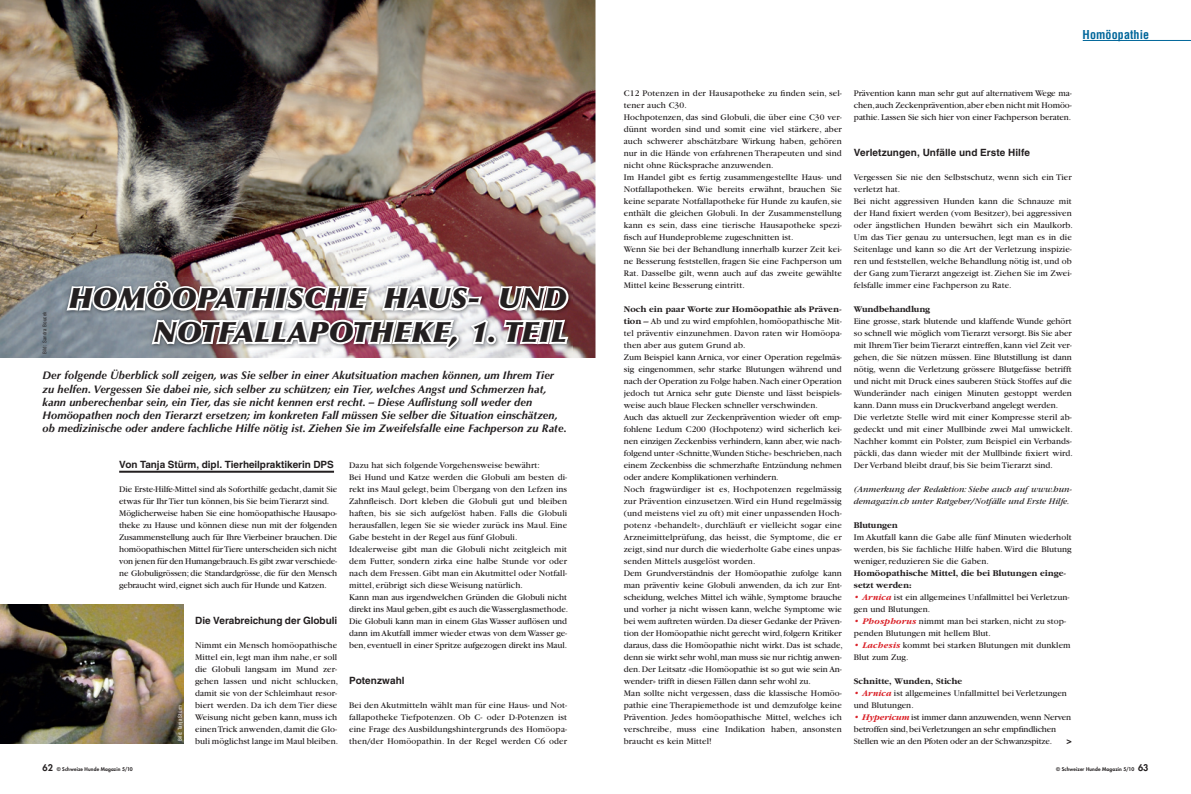
<style>
.page{position:relative;width:1191px;height:794px;background:#fff}
.page>*{position:absolute;margin:0;border:0;box-sizing:border-box;transform-origin:0 0}
.t1{font:italic 900 28px/33.6px "Optima LT";letter-spacing:.02em;color:#231f20;text-align:right}
.t2{font:700 condensed 12px "Helvetica LT";letter-spacing:.01em;color:#01669a}
.t3{font:italic 700 11px/13.2px "Optima LT";letter-spacing:.01em;color:#231f20}
.t4{font:700 10px "Helvetica LT";color:#231f20}
.t5{font:9px/12px "Garamond LT";letter-spacing:.01em;color:#231f20}
.t6{font:9px/12px "Garamond LT";letter-spacing:-.015em;color:#231f20}
.t7{font:700 9px/12px "Garamond LT";letter-spacing:.01em;color:#231f20}
.t8{font:italic 9px/12px "Garamond LT";color:#231f20}
.t9{font:900 9px "Garamond LT";color:#231f20}
.t10{font:800 5px "Futura LT";letter-spacing:.025em;color:#231f20}
.t11{font:condensed 5px "Helvetica LT";letter-spacing:.04em;color:#231f20}
.t12{font:condensed 5px "Helvetica LT";letter-spacing:.04em;color:#fff}
.s1{font-weight:700}
.s2{font-weight:700;font-style:italic;color:#da2128}
.s3{font-size:9px}
</style>
<div class="page">
<hr style="left:1082px;top:40px;width:109px;height:1px;background:#01669a">
<hr style="left:119px;top:471px;width:215px;height:2px;background:#231f20">
<img style="left:0;top:0;width:595px;height:358px">
<img style="left:63px;top:278px;width:509px;height:76px">
<svg style="left:62px;top:279px;width:510px;height:74px"></svg>
<img style="left:0;top:604px;width:184px;height:139px">
<p class="t11" style="left:42px;top:354px;width:44px;rotate:-90deg">Bild: Sandra Boucek</p>
<h1 class="t1" style="left:69px;top:282px;width:499px">HOMÖOPATHISCHE HAUS- UND<br>NOTFALLAPOTHEKE, 1. TEIL</h1>
<p class="t3" style="left:43px;top:369px;width:526px">Der folgende Überblick soll zeigen, was Sie selber in einer Akutsituation machen können, um Ihrem Tier zu helfen. Vergessen Sie dabei nie, sich selber zu schützen; ein Tier, welches Angst und Schmerzen hat, kann unberechenbar sein, ein Tier, das sie nicht kennen erst recht. – Diese Auflistung soll weder den Homöopathen noch den Tierarzt ersetzen; im konkreten Fall müssen Sie selber die Situation einschätzen, ob medizinische oder andere fachliche Hilfe nötig ist. Ziehen Sie im Zweifelsfalle eine Fachperson zu Rate.</p>
<p class="t4" style="left:119px;top:458px;width:216px">Von Tanja Stürm, dipl. Tierheilpraktikerin DPS</p>
<p class="t6" style="left:119px;top:483px;width:219px">Die Erste-Hilfe-Mittel sind als Soforthilfe gedacht, damit Sie etwas für Ihr Tier tun können, bis Sie beim Tierarzt sind.<br>Möglicherweise haben Sie eine homöopathische Hausapo&shy;theke zu Hause und können diese nun mit der folgenden Zusammenstellung auch für Ihre Vierbeiner brauchen. Die homöopathischen Mittel für Tiere unterscheiden sich nicht von jenen für den Humangebrauch. Es gibt zwar verschiede&shy;ne Globuligrössen; die Standardgrösse, die für den Mensch gebraucht wird, eignet sich auch für Hunde und Katzen.</p>
<p class="t4" style="left:195px;top:614px;width:143px">Die Verabreichung der Globuli</p>
<p class="t5" style="left:195px;top:639px;width:144px">Nimmt ein Mensch homöopathische Mittel ein, legt man ihm nahe, er soll die Globuli langsam im Mund zer&shy;gehen lassen und nicht schlucken, damit sie von der Schleimhaut resor&shy;biert werden. Da ich dem Tier diese Weisung nicht geben kann, muss ich einen Trick anwenden, damit die Glo&shy;buli möglichst lange im Maul bleiben.</p>
<p class="t12" style="left:177px;top:741px;width:38px;rotate:-90deg">Bild: Tanja Stürm</p>
<p class="t5" style="left:349px;top:459px;width:220px">Dazu hat sich folgende Vorgehensweise bewährt:<br>Bei Hund und Katze werden die Globuli am besten di&shy;rekt ins Maul gelegt, beim Übergang von den Lefzen ins Zahnfleisch. Dort kleben die Globuli gut und bleiben haften, bis sie sich aufgelöst haben. Falls die Globuli herausfallen, legen Sie sie wieder zurück ins Maul. Eine Gabe besteht in der Regel aus fünf Globuli.<br>Idealerweise gibt man die Globuli nicht zeitgleich mit dem Futter, sondern zirka eine halbe Stunde vor oder nach dem Fressen. Gibt man ein Akutmittel oder Notfall&shy;mittel, erübrigt sich diese Weisung natürlich.<br>Kann man aus irgendwelchen Gründen die Globuli nicht direkt ins Maul geben, gibt es auch die Wasserglasmethode.<br>Die Globuli kann man in einem Glas Wasser auflösen und dann im Akutfall immer wieder etwas von dem Wasser ge&shy;ben, eventuell in einer Spritze aufgezogen direkt ins Maul.</p>
<p class="t4" style="left:349px;top:674px;width:57px">Potenzwahl</p>
<p class="t5" style="left:349px;top:699px;width:219px;text-align:justify">Bei den Akutmitteln wählt man für eine Haus- und Not&shy;fallapotheke Tiefpotenzen. Ob C- oder D-Potenzen ist eine Frage des Ausbildungshintergrunds des Homöopa&shy;then/der Homöopathin. In der Regel werden C6 oder</p>
<h2 class="t2" style="left:1082px;top:27px;width:68px">Homöopathie</h2>
<p class="t5" style="left:624px;top:87px;width:219px">C12 Potenzen in der Hausapotheke zu finden sein, sel&shy;tener auch C30.<br>Hochpotenzen, das sind Globuli, die über eine C30 ver&shy;dünnt worden sind und somit eine viel stärkere, aber auch schwerer abschätzbare Wirkung haben, gehören nur in die Hände von erfahrenen Therapeuten und sind nicht ohne Rücksprache anzuwenden.<br>Im Handel gibt es fertig zusammengestellte Haus- und Notfallapotheken. Wie bereits erwähnt, brauchen Sie keine separate Notfallapotheke für Hunde zu kaufen, sie enthält die gleichen Globuli. In der Zusammenstellung kann es sein, dass eine tierische Hausapotheke spezi&shy;fisch auf Hundeprobleme zugeschnitten ist.<br>Wenn Sie bei der Behandlung innerhalb kurzer Zeit kei&shy;ne Besserung feststellen, fragen Sie eine Fachperson um Rat. Dasselbe gilt, wenn auch auf das zweite gewählte Mittel keine Besserung eintritt.</p>
<p class="t5" style="left:624px;top:303px;width:220px"><span class="s1">Noch ein paar Worte zur Homöopathie als Präven&shy;tion –</span> Ab und zu wird empfohlen, homöopathische Mit&shy;tel präventiv einzunehmen. Davon raten wir Homöopa&shy;then aber aus gutem Grund ab.<br>Zum Beispiel kann Arnica, vor einer Operation regelmäs&shy;sig eingenommen, sehr starke Blutungen während und nach der Operation zu Folge haben. Nach einer Operation jedoch tut Arnica sehr gute Dienste und lässt beispiels&shy;weise auch blaue Flecken schneller verschwinden.<br>Auch das aktuell zur Zeckenprävention wieder oft emp&shy;fohlene Ledum C200 (Hochpotenz) wird sicherlich kei&shy;nen einzigen Zeckenbiss verhindern, kann aber, wie nach&shy;folgend unter «Schnitte,Wunden Stiche» beschrieben, nach einem Zeckenbiss die schmerzhafte Entzündung nehmen oder andere Komplikationen verhindern.<br>Noch fragwürdiger ist es, Hochpotenzen regelmässig zur Prävention einzusetzen. Wird ein Hund regelmässig (und meistens viel zu oft) mit einer unpassenden Hoch&shy;potenz «behandelt», durchläuft er vielleicht sogar eine Arzneimittelprüfung, das heisst, die Symptome, die er zeigt, sind nur durch die wiederholte Gabe eines unpas&shy;senden Mittels ausgelöst worden.<br>Dem Grundverständnis der Homöopathie zufolge kann man präventiv keine Globuli anwenden, da ich zur Ent&shy;scheidung, welches Mittel ich wähle, Symptome brauche und vorher ja nicht wissen kann, welche Symptome wie bei wem auftreten würden. Da dieser Gedanke der Präven&shy;tion der Homöopathie nicht gerecht wird, folgern Kritiker daraus, dass die Homöopathie nicht wirkt. Das ist schade, denn sie wirkt sehr wohl, man muss sie nur richtig anwen&shy;den. Der Leitsatz «die Homöopathie ist so gut wie sein An&shy;wender» trifft in diesen Fällen dann sehr wohl zu.<br>Man sollte nicht vergessen, dass die klassische Homöo&shy;pathie eine Therapiemethode ist und demzufolge keine Prävention. Jedes homöopathische Mittel, welches ich verschreibe, muss eine Indikation haben, ansonsten braucht es kein Mittel!</p>
<p class="t5" style="left:854px;top:87px;width:219px;text-align:justify">Prävention kann man sehr gut auf alternativem Wege ma&shy;chen, auch Zeckenprävention, aber eben nicht mit Homöo&shy;pathie. Lassen Sie sich hier von einer Fachperson beraten.</p>
<p class="t4" style="left:854px;top:146px;width:178px">Verletzungen, Unfälle und Erste Hilfe</p>
<p class="t5" style="left:854px;top:171px;width:220px">Vergessen Sie nie den Selbstschutz, wenn sich ein Tier verletzt hat.<br>Bei nicht aggressiven Hunden kann die Schnauze mit der Hand fixiert werden (vom Besitzer), bei aggressiven oder ängstlichen Hunden bewährt sich ein Maulkorb.<br>Um das Tier genau zu untersuchen, legt man es in die Seitenlage und kann so die Art der Verletzung inspizie&shy;ren und feststellen, welche Behandlung nötig ist, und ob der Gang zum Tierarzt angezeigt ist. Ziehen Sie im Zwei&shy;felsfalle immer eine Fachperson zu Rate.</p>
<p class="t7" style="left:854px;top:303px;width:78px">Wundbehandlung</p>
<p class="t5" style="left:854px;top:315px;width:220px">Eine grosse, stark blutende und klaffende Wunde gehört so schnell wie möglich vom Tierarzt versorgt. Bis Sie aber mit Ihrem Tier beim Tierarzt eintreffen, kann viel Zeit ver&shy;gehen, die Sie nützen müssen. Eine Blutstillung ist dann nötig, wenn die Verletzung grössere Blutgefässe betrifft und nicht mit Druck eines sauberen Stück Stoffes auf die Wunderänder nach einigen Minuten gestoppt werden kann. Dann muss ein Druckverband angelegt werden.<br>Die verletzte Stelle wird mit einer Kompresse steril ab&shy;gedeckt und mit einer Mullbinde zwei Mal umwickelt.<br>Nachher kommt ein Polster, zum Beispiel ein Verbands&shy;päckli, das dann wieder mit der Mullbinde fixiert wird.<br>Der Verband bleibt drauf, bis Sie beim Tierarzt sind.</p>
<p class="t8" style="left:854px;top:483px;width:220px">(Anmerkung der Redaktion: Siehe auch auf www.hun&shy;demagazin.ch unter Ratgeber/Notfälle und Erste Hilfe.</p>
<p class="t7" style="left:854px;top:519px;width:45px">Blutungen</p>
<p class="t5" style="left:854px;top:531px;width:219px;text-align:justify">Im Akutfall kann die Gabe alle fünf Minuten wiederholt werden, bis Sie fachliche Hilfe haben. Wird die Blutung weniger, reduzieren Sie die Gaben.</p>
<p class="t7" style="left:854px;top:567px;width:214px">Homöopathische Mittel, die bei Blutungen einge&shy;setzt werden:</p>
<p class="t5" style="left:854px;top:591px;width:217px"><span class="s2">• Arnica</span> ist ein allgemeines Unfallmittel bei Verletzun&shy;gen und Blutungen.</p>
<p class="t5" style="left:854px;top:615px;width:214px"><span class="s2">• Phosphorus</span> nimmt man bei starken, nicht zu stop&shy;penden Blutungen mit hellem Blut.</p>
<p class="t5" style="left:854px;top:639px;width:218px"><span class="s2">• Lachesis</span> kommt bei starken Blutungen mit dunklem<br>Blut zum Zug.</p>
<p class="t7" style="left:854px;top:675px;width:110px">Schnitte, Wunden, Stiche</p>
<p class="t5" style="left:854px;top:687px;width:214px"><span class="s2">• Arnica</span> ist allgemeines Unfallmittel bei Verletzungen und Blutungen.</p>
<p class="t6" style="left:854px;top:711px;width:219px"><span class="s2">• Hypericum</span> ist immer dann anzuwenden, wenn Nerven betroffen sind, bei Verletzungen an sehr empfindlichen<br>Stellen wie an den Pfoten oder an der Schwanzspitze.</p>
<p class="t9" style="left:1066px;top:736px;width:7px">&gt;</p>
<p class="t10" style="left:43px;top:766px;width:92px"><span class="s3">62</span> © Schweize Hunde Magazin 5/10</p>
<p class="t10" style="left:1056px;top:766px;width:94px">© Schweizer Hunde Magazin 5/10 <span class="s3">63</span></p>
</div>
